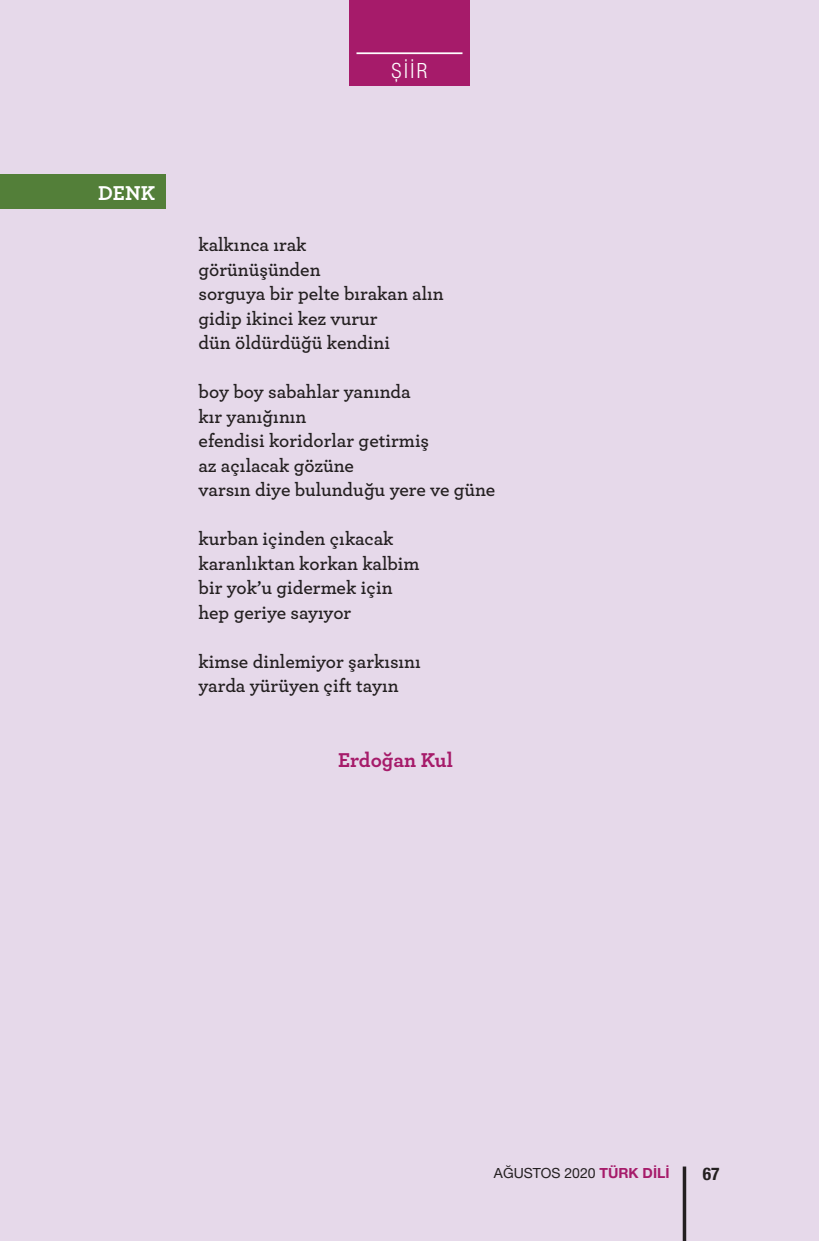
<style>
.page{position:relative;width:819px;height:1241px;background:#fff}
.page>*{position:absolute;margin:0;border:0;box-sizing:border-box;transform-origin:0 0}
.YAZAR{font:700 21px "Archer";color:#a61b6a}
.t1{font:300 condensed 21px "Helvetica Neue LT Pro";color:#fff}
.BAŞLIK_ŞİİR{font:700 21px "Archer";color:#fff}
.t2{font:600 19.25px "Archer";color:#231f20}
.t3{font:700 condensed 17.5px "Helvetica Neue LT Pro";color:#231f20}
.t4{font:14px "Helvetica Neue LT Pro";color:#231f20}
.s1{font-weight:700;color:#a61b6a}
</style>
<div class="page">
<div style="left:0;top:0;width:819px;height:1240px;background:#e6d9ea"></div>
<div style="left:349px;top:0;width:120px;height:86px;background:#a61b6a"></div>
<hr style="left:356px;top:52px;width:106px;height:2px;background:#fff">
<svg style="left:682px;top:1166px;width:4px;height:74px"></svg>
<div style="left:0;top:174px;width:166px;height:34px;background:#537f39"></div>
<p class="BAŞLIK_ŞİİR" style="left:98px;top:176px;width:58px">DENK</p>
<p class="t1" style="left:391px;top:59px;width:37px">ŞİİR</p>
<p class="t2" style="left:198px;top:230px;width:109px">kalkınca ırak</p>
<p class="t2" style="left:198px;top:255px;width:123px">görünüşünden</p>
<p class="t2" style="left:198px;top:279px;width:247px">sorguya bir pelte bırakan alın</p>
<p class="t2" style="left:198px;top:304px;width:181px">gidip ikinci kez vurur</p>
<p class="t2" style="left:198px;top:328px;width:193px">dün öldürdüğü kendini</p>
<p class="t2" style="left:198px;top:377px;width:213px">boy boy sabahlar yanında</p>
<p class="t2" style="left:198px;top:402px;width:109px">kır yanığının</p>
<p class="t2" style="left:198px;top:426px;width:232px">efendisi koridorlar getirmiş</p>
<p class="t2" style="left:198px;top:451px;width:157px">az açılacak gözüne</p>
<p class="t2" style="left:198px;top:475px;width:298px">varsın diye bulunduğu yere ve güne</p>
<p class="t2" style="left:198px;top:524px;width:196px">kurban içinden çıkacak</p>
<p class="t2" style="left:198px;top:549px;width:222px">karanlıktan korkan kalbim</p>
<p class="t2" style="left:198px;top:573px;width:195px">bir yok’u gidermek için</p>
<p class="t2" style="left:198px;top:598px;width:154px">hep geriye sayıyor</p>
<p class="t2" style="left:198px;top:647px;width:224px">kimse dinlemiyor şarkısını</p>
<p class="t2" style="left:198px;top:671px;width:202px">yarda yürüyen çift tayın</p>
<p class="YAZAR" style="left:338px;top:743px;width:116px">Erdoğan Kul</p>
<p class="t4" style="left:494px;top:1164px;width:177px">AĞUSTOS 2020 <span class="s1">TÜRK DİLİ</span></p>
<p class="t3" style="left:702px;top:1163px;width:18px">67</p>
</div>
